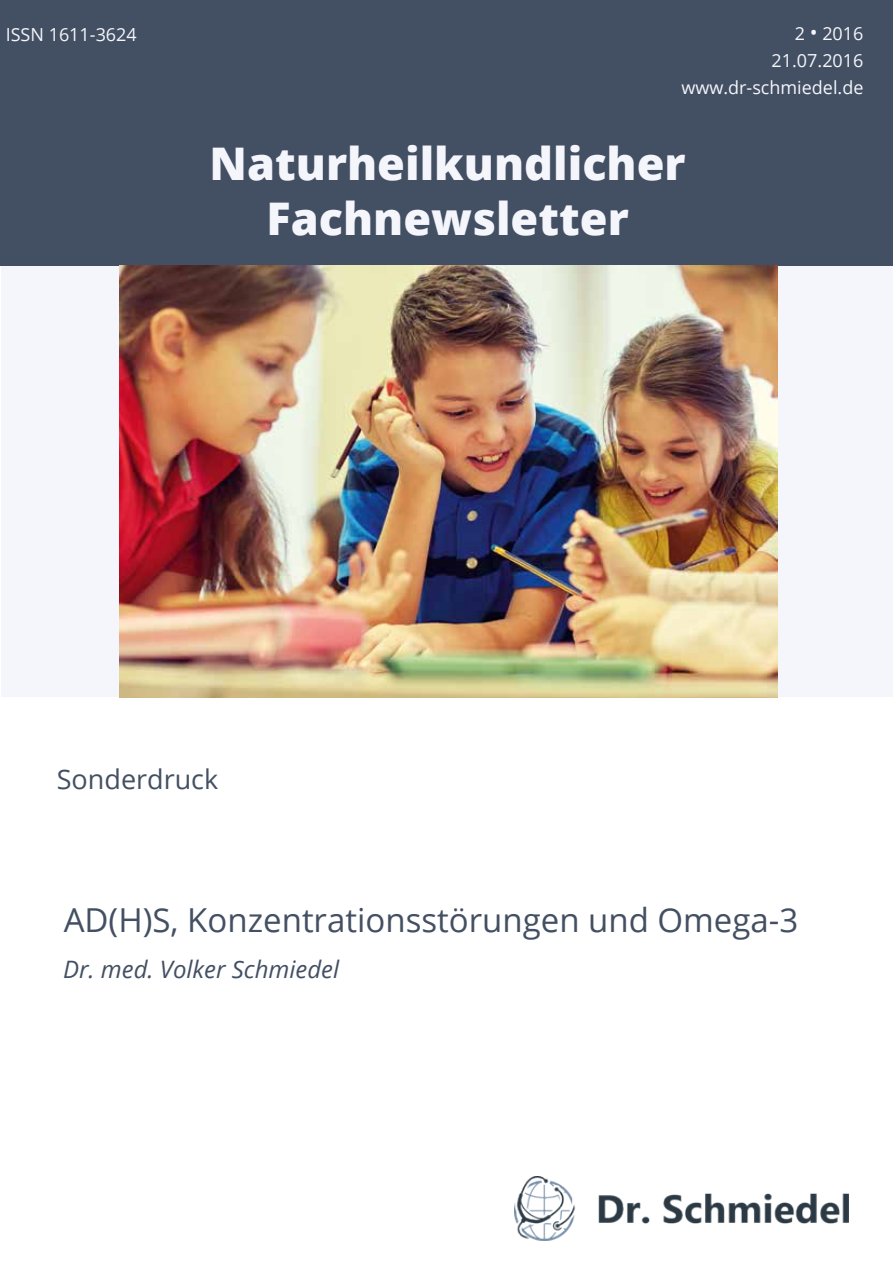
<style>
.page{position:relative;width:893px;height:1263px;background:#fff}
.page>*{position:absolute;margin:0;border:0;box-sizing:border-box;transform-origin:0 0}
.t1{font:800 45px/54px "Open Sans";color:#f4f6fb;text-align:center}
.t2{font:33px "Open Sans";color:#434f62}
.t3{font:27px "Open Sans";color:#434f62}
.t4{font:italic 24px "Open Sans";color:#434f62}
.t5{font:18px/27px "Open Sans";color:#f4f6fb;text-align:right}
.s1{font-size:21px}
</style>
<div class="page">
<div style="left:1px;top:263px;width:892px;height:434px;background:#f4f6fb"></div>
<div style="left:0;top:0;width:893px;height:265px;background:#434f62"></div>
<img style="left:119px;top:265px;width:658px;height:432px">
<img style="left:514px;top:1176px;width:335px;height:65px">
<p class="t5" style="left:6px;top:20px;width:133px">ISSN 1611-3624</p>
<p class="t5" style="left:681px;top:19px;width:184px">2 <span class="s1">•</span> 2016<br>21.07.2016 www.dr-schmiedel.de</p>
<h1 class="t1" style="left:210px;top:138px;width:478px">Naturheilkundlicher<br>Fachnewsletter</h1>
<h3 class="t3" style="left:57px;top:761px;width:163px">Sonderdruck</h3>
<h2 class="t2" style="left:64px;top:898px;width:736px">AD(H)S, Konzentrationsstörungen und Omega-3</h2>
<h3 class="t4" style="left:63px;top:956px;width:278px">Dr. med. Volker Schmiedel</h3>
</div>
